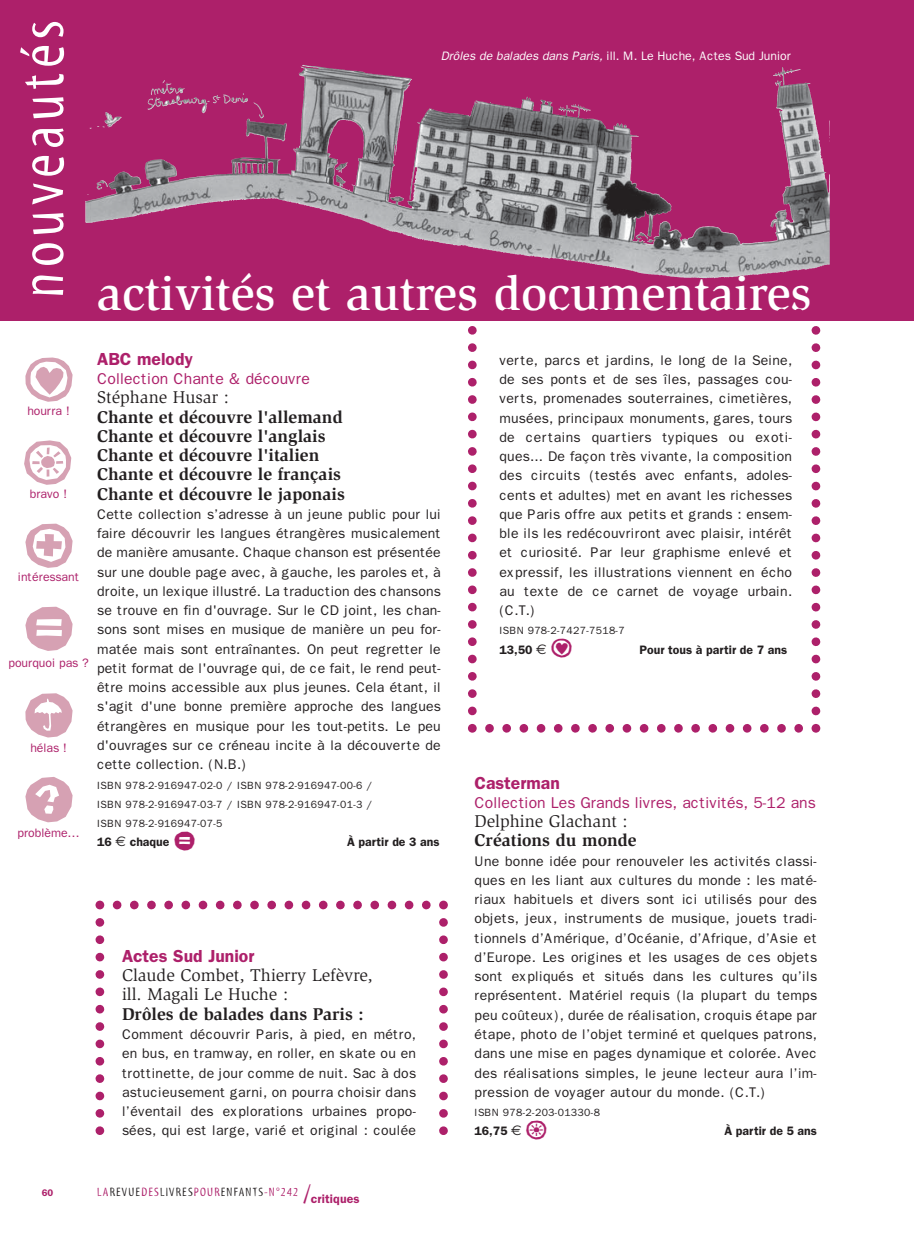
<style>
.page{position:relative;width:914px;height:1237px;background:#fff}
.page>*{position:absolute;margin:0;border:0;box-sizing:border-box;transform-origin:0 0}
.t1{font:82.08px "Ale Signs White LL";color:#d6a1b3}
.t2{font:82.08px/86.5px "Ale Signs Black LL";color:#d6a1b3}
.t3{font:63px "Myriad Tilt";letter-spacing:.08em;color:#fff}
.t4{font:500 49px "Slimbach";color:#fff}
.t5{font:35px "Ale Signs White LL";color:#ad206a}
.t6{font:35px "Ale Signs Black LL";color:#ad206a}
.t7{font:700 17.5px/19.2px "Slimbach";color:#231f20}
.t8{font:17.5px/19.2px "Slimbach";color:#231f20}
.t9{font:600 17.5px "Franklin Gothic";color:#ad206a}
.t10{font:15.75px "Franklin Gothic";color:#ad206a}
.t11{font:14px/19.2px "Franklin Gothic";letter-spacing:.02em;color:#231f20;text-align:justify}
.t12{font:600 12.25px "Franklin Gothic";color:#231f20}
.t13{font:12.25px "Franklin Gothic";letter-spacing:-.005em;color:#fff}
.t14{font:12.25px "Franklin Gothic";letter-spacing:-.005em;color:#ad206a}
.t15{font:12.25px "Myriad Tilt";letter-spacing:.1em;color:#231f20}
.t16{font:10.5px/19.2px "Franklin Gothic";letter-spacing:.03em;color:#231f20;text-align:justify}
.t17{font:600 9.62px "Franklin Gothic";color:#ad206a}
.s1{font-style:italic}
.s2{font-family:"Euro Sans";font-weight:400;font-size:14px}
.s3{color:#ad206a}
.s4{font-size:26.25px;color:#ad206a}
.s5{font-family:"Franklin Gothic";font-weight:600;color:#ad206a}
</style>
<div class="page">
<svg style="left:0;top:0;width:914px;height:320px;fill:#ad206a"></svg>
<img style="left:393px;top:79px;width:19px;height:84px">
<svg style="left:95px;top:900px;width:353px;height:235px"></svg>
<svg style="left:468px;top:308px;width:352px;height:424px"></svg>
<h2 class="t3" style="left:19px;top:298px;width:280px;rotate:-90deg">nouveautés</h2>
<p class="t13" style="left:441px;top:52px;width:351px"><span class="s1">Drôles de balades dans Paris,</span> ill. M. Le Huche, Actes Sud Junior</p>
<h3 class="t4" style="left:98px;top:274px;width:715px">activités et autres documentaires</h3>
<h1 class="t1" style="left:22px;top:326px;width:55px">B</h1>
<p class="t14" style="left:27px;top:406px;width:44px">hourra !</p>
<h1 class="t1" style="left:22px;top:409px;width:55px">o</h1>
<p class="t14" style="left:30px;top:489px;width:39px">bravo !</p>
<h1 class="t1" style="left:22px;top:492px;width:55px">U</h1>
<p class="t14" style="left:18px;top:572px;width:63px">intéressant</p>
<h1 class="t2" style="left:22px;top:580px;width:55px">a<br>R</h1>
<p class="t14" style="left:30px;top:743px;width:38px">hélas !</p>
<p class="t14" style="left:9px;top:658px;width:82px">pourquoi pas ?</p>
<h1 class="t2" style="left:22px;top:751px;width:55px">g</h1>
<p class="t14" style="left:18px;top:828px;width:64px">problème…</p>
<p class="t9" style="left:97px;top:352px;width:97px">ABC melody</p>
<p class="t10" style="left:97px;top:373px;width:214px">Collection Chante &amp; découvre</p>
<p class="t8" style="left:97px;top:389px;width:133px">Stéphane Husar :</p>
<p class="t7" style="left:97px;top:408px;width:249px">Chante et découvre l'allemand<br>Chante et découvre l'anglais<br>Chante et découvre l'italien<br>Chante et découvre le français<br>Chante et découvre le japonais</p>
<p class="t11" style="left:97px;top:505px;width:345px">Cette collection s’adresse à un jeune public pour lui faire découvrir les langues étrangères musicalement de manière amusante. Chaque chanson est présentée sur une double page avec, à gauche, les paroles et, à droite, un lexique illustré. La traduction des chansons se trouve en fin d'ouvrage. Sur le CD joint, les chan&shy;sons sont mises en musique de manière un peu for&shy;matée mais sont entraînantes. On peut regretter le petit format de l'ouvrage qui, de ce fait, le rend peut&shy;être moins accessible aux plus jeunes. Cela étant, il s'agit d'une bonne première approche des langues étrangères en musique pour les tout-petits. Le peu d'ouvrages sur ce créneau incite à la découverte de cette collection. (N.B.)</p>
<p class="t16" style="left:97px;top:776px;width:277px">ISBN 978-2-916947-02-0 / ISBN 978-2-916947-00-6 / ISBN 978-2-916947-03-7 / ISBN 978-2-916947-01-3 / ISBN 978-2-916947-07-5</p>
<p class="t12" style="left:97px;top:837px;width:74px">16 <span class="s2">€</span> chaque</p>
<h3 class="t6" style="left:173px;top:818px;width:24px">a</h3>
<p class="t12" style="left:347px;top:837px;width:94px">À partir de 3 ans</p>
<p class="t9" style="left:122px;top:949px;width:134px">Actes Sud Junior</p>
<p class="t8" style="left:122px;top:966px;width:252px">Claude Combet, Thierry Lefèvre, ill. Magali Le Huche :</p>
<p class="t7" style="left:122px;top:1005px;width:243px">Drôles de balades dans Paris :</p>
<p class="t11" style="left:122px;top:1025px;width:295px">Comment découvrir Paris, à pied, en métro, en bus, en tramway, en roller, en skate ou en trottinette, de jour comme de nuit. Sac à dos astucieusement garni, on pourra choisir dans l’éventail des explorations urbaines propo&shy;sées, qui est large, varié et original : coulée</p>
<p class="t11" style="left:499px;top:351px;width:294px">verte, parcs et jardins, le long de la Seine, de ses ponts et de ses îles, passages cou&shy;verts, promenades souterraines, cimetières, musées, principaux monuments, gares, tours de certains quartiers typiques ou exoti&shy;ques... De façon très vivante, la composition des circuits (testés avec enfants, adoles&shy;cents et adultes) met en avant les richesses que Paris offre aux petits et grands : ensem&shy;ble ils les redécouvriront avec plaisir, intérêt et curiosité. Par leur graphisme enlevé et expressif, les illustrations viennent en écho au texte de ce carnet de voyage urbain. (C.T.)</p>
<p class="t16" style="left:499px;top:622px;width:127px">ISBN 978-2-7427-7518-7</p>
<p class="t12" style="left:499px;top:645px;width:49px">13,50 <span class="s2">€</span></p>
<h3 class="t5" style="left:550px;top:625px;width:24px">B</h3>
<p class="t12" style="left:639px;top:645px;width:149px">Pour tous à partir de 7 ans</p>
<p class="t9" style="left:474px;top:776px;width:87px">Casterman</p>
<p class="t10" style="left:474px;top:796px;width:342px">Collection Les Grands livres, activités, 5-12 ans</p>
<p class="t8" style="left:474px;top:812px;width:155px">Delphine Glachant :</p>
<p class="t7" style="left:474px;top:832px;width:164px">Créations du monde</p>
<p class="t11" style="left:474px;top:852px;width:344px">Une bonne idée pour renouveler les activités classi&shy;ques en les liant aux cultures du monde : les maté&shy;riaux habituels et divers sont ici utilisés pour des objets, jeux, instruments de musique, jouets tradi&shy;tionnels d’Amérique, d’Océanie, d’Afrique, d’Asie et d’Europe. Les origines et les usages de ces objets sont expliqués et situés dans les cultures qu’ils représentent. Matériel requis (la plupart du temps peu coûteux), durée de réalisation, croquis étape par étape, photo de l’objet terminé et quelques patrons, dans une mise en pages dynamique et colorée. Avec des réalisations simples, le jeune lecteur aura l’im&shy;pression de voyager autour du monde. (C.T.)</p>
<p class="t16" style="left:474px;top:1103px;width:127px">ISBN 978-2-203-01330-8</p>
<p class="t12" style="left:474px;top:1126px;width:49px">16,75 <span class="s2">€</span></p>
<h3 class="t5" style="left:525px;top:1107px;width:24px">o</h3>
<p class="t12" style="left:724px;top:1126px;width:94px">À partir de 5 ans</p>
<p class="t17" style="left:42px;top:1188px;width:13px">60</p>
<p class="t15" style="left:97px;top:1187px;width:264px"><span class="s3">LA</span>REVUE<span class="s3">DES</span>LIVRES<span class="s3">POUR</span>ENFANTS<span class="s3">-N°242</span> <span class="s4">/</span><span class="s5">critiques</span></p>
</div>
